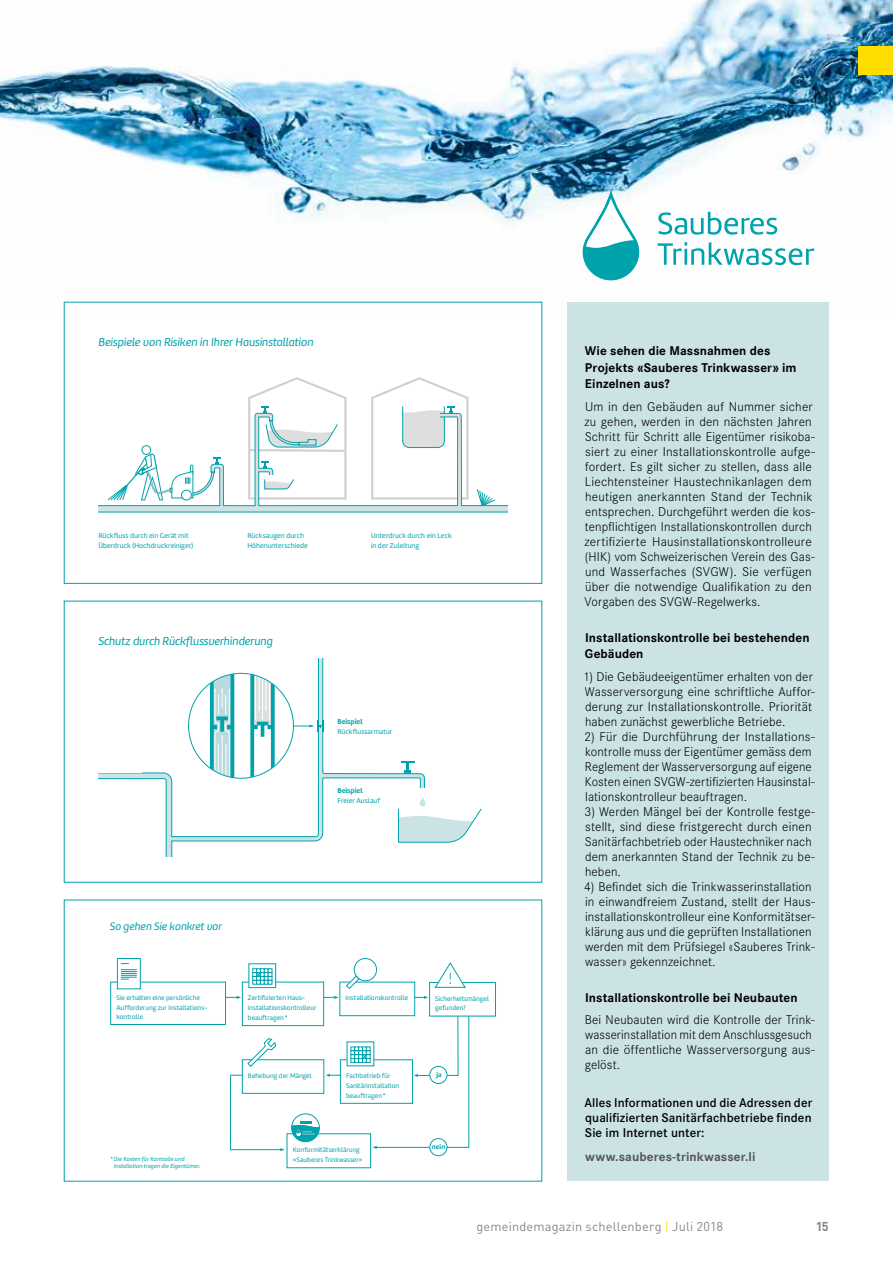
<style>
.page{position:relative;width:893px;height:1263px;background:#fff}
.page>*{position:absolute;margin:0;border:0;box-sizing:border-box;transform-origin:0 0}
.t1{font:300 13.2px/15px "Corporate S";letter-spacing:.01em;color:#000}
.t2{font:700 13.2px/16.5px "Corporate S";letter-spacing:.005em;color:#000}
.t3{font:600 13.2px/15px "Corporate S";letter-spacing:.01em;color:#000;text-align:justify}
.t4{font:700 13.2px "Corporate S";letter-spacing:.005em;color:#565656}
.t5{font:12.75px "DIN";letter-spacing:.015em;color:#878786}
.t6{font:700 12.75px "DIN";color:#878786}
.t7{font:italic 11.85px "Marine";letter-spacing:-.005em;color:#00a2ab}
.t8{font:italic 11.25px "Marine";letter-spacing:-.005em;color:#00a2ab}
.t9{font:7.35px/9.8px "Marine";letter-spacing:.005em;color:#00a2ab}
.t10{font:700 7.35px "Marine";letter-spacing:.005em;color:#00a2ab}
.t11{font:6.9px/9.9px "Marine";letter-spacing:.005em;color:#00a2ab}
.t12{font:700 6.9px "Marine";color:#00a2ab}
.t13{font:italic 6.15px/7.6px "Marine";letter-spacing:.005em;color:#00a2ab}
.s1{color:#fd0}
</style>
<div class="page">
<img style="left:0;top:0;width:893px;height:317px">
<div style="left:568px;top:302px;width:261px;height:878px;background:#cce3e6"></div>
<svg style="left:658px;top:212px;width:119px;height:23px"></svg>
<svg style="left:658px;top:242px;width:156px;height:23px"></svg>
<svg style="left:583px;top:190px;width:56px;height:90px"></svg>
<div style="left:84px;top:314px;width:438px;height:258px;background:#fff"></div>
<svg style="left:98px;top:377px;width:410px;height:136px"></svg>
<svg style="left:98px;top:658px;width:384px;height:199px"></svg>
<div style="left:91px;top:669px;width:51px;height:104px;background:#fff"></div>
<div style="left:110px;top:982px;width:116px;height:43px;border:1px solid #00a2ab"></div>
<div style="left:242px;top:982px;width:82px;height:44px;border:1px solid #00a2ab"></div>
<div style="left:429px;top:982px;width:67px;height:34px;border:1px solid #00a2ab"></div>
<div style="left:340px;top:1059px;width:73px;height:44px;border:1px solid #00a2ab"></div>
<div style="left:340px;top:982px;width:75px;height:34px;border:1px solid #00a2ab"></div>
<svg style="left:323px;top:996px;width:15px;height:3px"></svg>
<svg style="left:226px;top:996px;width:15px;height:3px"></svg>
<svg style="left:414px;top:996px;width:14px;height:3px"></svg>
<svg style="left:326px;top:1074px;width:15px;height:3px"></svg>
<svg style="left:230px;top:1075px;width:55px;height:76px"></svg>
<div style="left:430px;top:1138px;width:17px;height:18px;border:1px solid #00a2ab;border-radius:50%"></div>
<svg style="left:346px;top:958px;width:32px;height:31px"></svg>
<svg style="left:247px;top:1038px;width:29px;height:29px"></svg>
<div style="left:117px;top:958px;width:23px;height:31px;background:#fff"></div>
<div style="left:117px;top:958px;width:24px;height:31px;border:1px solid #00a2ab"></div>
<svg style="left:121px;top:963px;width:16px;height:17px"></svg>
<svg style="left:251px;top:968px;width:23px;height:17px"></svg>
<div style="left:249px;top:963px;width:27px;height:25px;border:1px solid #00a2ab"></div>
<svg style="left:252px;top:968px;width:20px;height:16px"></svg>
<svg style="left:349px;top:1046px;width:2px;height:17px"></svg>
<svg style="left:351px;top:1016px;width:118px;height:133px"></svg>
<svg style="left:434px;top:962px;width:32px;height:26px"></svg>
<svg style="left:291px;top:1113px;width:29px;height:29px"></svg>
<div style="left:859px;top:47px;width:34px;height:28px;background:#fd0"></div>
<p class="t7" style="left:98px;top:334px;width:217px">Beispiele von Risiken in Ihrer Hausinstallation</p>
<p class="t9" style="left:98px;top:531px;width:96px">Rückfluss durch ein Gerät mit<br>Überdruck (Hochdruckreiniger)</p>
<p class="t9" style="left:247px;top:531px;width:62px">Rücksaugen durch<br>Höhenunterschiede</p>
<p class="t9" style="left:371px;top:531px;width:82px">Unterdruck durch ein Leck in der Zuleitung</p>
<p class="t7" style="left:98px;top:633px;width:176px">Schutz durch Rückflussverhinderung</p>
<p class="t8" style="left:110px;top:920px;width:114px">So gehen Sie konkret vor</p>
<p class="t10" style="left:337px;top:717px;width:27px">Beispiel</p>
<p class="t9" style="left:337px;top:727px;width:57px">Rückflussarmatur</p>
<p class="t10" style="left:337px;top:786px;width:27px">Beispiel</p>
<p class="t9" style="left:337px;top:795px;width:44px">Freier Auslauf</p>
<p class="t11" style="left:116px;top:993px;width:93px;line-height:9.1px">Sie erhalten eine persönliche<br>Aufforderung zur Installations&shy;kontrolle</p>
<p class="t11" style="left:248px;top:993px;width:70px">Zertifizierten Haus&shy;installationskontrolleur beauftragen*</p>
<p class="t11" style="left:435px;top:993px;width:55px">Sicherheitsmängel gefunden?</p>
<p class="t11" style="left:345px;top:993px;width:64px">Installationskontrolle</p>
<p class="t13" style="left:114px;top:1154px;width:88px;text-indent:-3px">* Die Kosten für Kontrolle und<br>Installation tragen die Eigentümer.</p>
<p class="t11" style="left:248px;top:1070px;width:65px">Behebung der Mängel</p>
<p class="t11" style="left:346px;top:1070px;width:55px">Fachbetrieb für<br>Sanitärinstallation beauftragen*</p>
<p class="t12" style="left:437px;top:1070px;width:7px">ja</p>
<p class="t11" style="left:293px;top:1145px;width:71px">Konformitätserklärung «Sauberes Trinkwasser»</p>
<p class="t12" style="left:432px;top:1142px;width:15px">nein</p>
<p class="t2" style="left:585px;top:343px;width:213px">Wie sehen die Massnahmen des<br>Projekts «Sauberes Trinkwasser» im<br>Einzelnen aus?</p>
<p class="t1" style="left:584px;top:399px;width:232px">Um in den Gebäuden auf Nummer sicher zu gehen, werden in den nächsten Jahren Schritt für Schritt alle Eigentümer risikoba&shy;siert zu einer Installationskontrolle aufge&shy;fordert. Es gilt sicher zu stellen, dass alle Liechtensteiner Haustechnikanlagen dem heutigen anerkannten Stand der Technik entsprechen. Durchgeführt werden die kos&shy;tenpflichtigen Installationskontrollen durch zertifizierte Hausinstallationskontrolleure (HIK) vom Schweizerischen Verein des Gas&shy;und Wasserfaches (SVGW). Sie verfügen über die notwendige Qualifikation zu den Vorgaben des SVGW-Regelwerks.</p>
<p class="t2" style="left:585px;top:629px;width:226px">Installationskontrolle bei bestehenden<br>Gebäuden</p>
<p class="t1" style="left:583px;top:669px;width:233px">1) Die Gebäudeeigentümer erhalten von der Wasserversorgung eine schriftliche Auffor&shy;derung zur Installationskontrolle. Priorität haben zunächst gewerbliche Betriebe.</p>
<p class="t1" style="left:584px;top:729px;width:232px">2) Für die Durchführung der Installations&shy;kontrolle muss der Eigentümer gemäss dem Reglement der Wasserversorgung auf eigene Kosten einen SVGW-zertifizierten Hausinstal&shy;lationskontrolleur beauftragen.</p>
<p class="t1" style="left:585px;top:804px;width:232px">3) Werden Mängel bei der Kontrolle festge&shy;stellt, sind diese fristgerecht durch einen Sanitärfachbetrieb oder Haustechniker nach dem anerkannten Stand der Technik zu be&shy;heben.</p>
<p class="t1" style="left:584px;top:879px;width:232px">4) Befindet sich die Trinkwasserinstallation in einwandfreiem Zustand, stellt der Haus&shy;installationskontrolleur eine Konformitätser&shy;klärung aus und die geprüften Installationen werden mit dem Prüfsiegel «Sauberes Trink&shy;wasser» gekennzeichnet.</p>
<p class="t2" style="left:585px;top:989px;width:214px">Installationskontrolle bei Neubauten</p>
<p class="t1" style="left:585px;top:1012px;width:232px">Bei Neubauten wird die Kontrolle der Trink&shy;wasserinstallation mit dem Anschlussgesuch an die öffentliche Wasserversorgung aus&shy;gelöst.</p>
<p class="t3" style="left:584px;top:1095px;width:229px">Alles Informationen und die Adressen der qualifizierten Sanitärfachbetriebe finden Sie im Internet unter:</p>
<p class="t4" style="left:585px;top:1149px;width:172px">www.sauberes-trinkwasser.li</p>
<p class="t5" style="left:476px;top:1218px;width:248px">gemeindemagazin schellenberg <span class="s1">|</span> Juli 2018</p>
<p class="t6" style="left:816px;top:1218px;width:15px">15</p>
</div>
